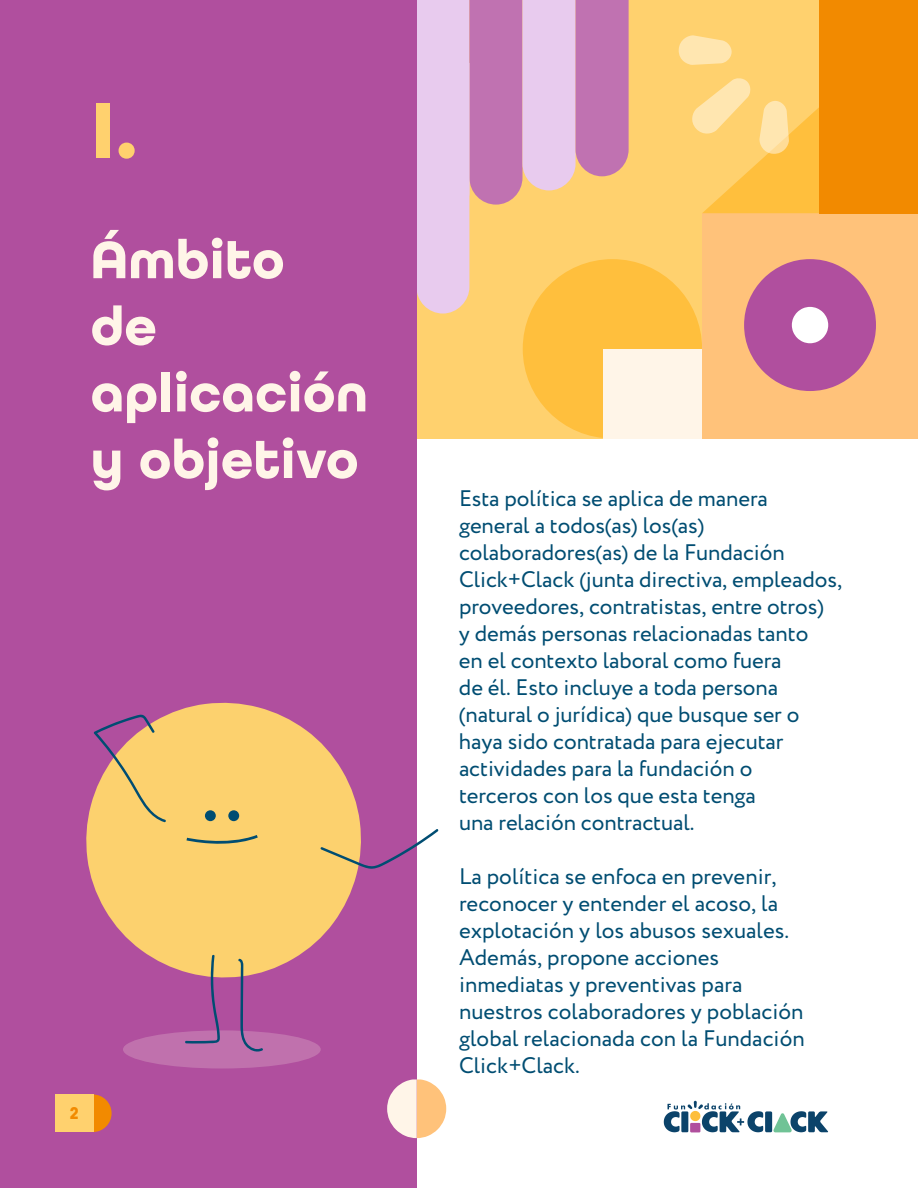
<style>
.page{position:relative;width:918px;height:1188px;background:#fff}
.page>*{position:absolute;margin:0;border:0;box-sizing:border-box;transform-origin:0 0}
.t1{font:700 84px "All Round Gothic";color:#ffd16e}
.t2{font:700 55.5px/66.6px "All Round Gothic";color:#fff5e8}
.t3{font:22.5px/27px "Circe";letter-spacing:-.005em;color:#004d72}
.t4{font:700 18px "All Round Gothic";color:#f28a00}
</style>
<div class="page">
<svg style="left:664px;top:1101px;width:164px;height:31px"></svg>
<div style="left:417px;top:0;width:501px;height:438px;background:#ffd16e"></div>
<div style="left:523px;top:259px;width:179px;height:179px;background:#ffbf3d;border-radius:50%"></div>
<div style="left:702px;top:213px;width:216px;height:225px;background:#ffc27a"></div>
<div style="left:603px;top:349px;width:99px;height:89px;background:#fff5e8"></div>
<div style="left:819px;top:0;width:99px;height:213px;background:#f28a00"></div>
<svg style="left:678px;top:35px;width:54px;height:30px"></svg>
<svg style="left:692px;top:78px;width:127px;height:135px"></svg>
<svg style="left:744px;top:259px;width:132px;height:132px"></svg>
<svg style="left:417px;top:0;width:212px;height:314px"></svg>
<div style="left:0;top:0;width:417px;height:1188px;background:#b04f9e"></div>
<svg style="left:94px;top:1094px;width:18px;height:38px"></svg>
<div style="left:55px;top:1094px;width:39px;height:38px;background:#ffd16e"></div>
<svg style="left:387px;top:1079px;width:59px;height:59px"></svg>
<div style="left:123px;top:1030px;width:198px;height:39px;background:#c071ad;border-radius:50%"></div>
<svg style="left:86px;top:702px;width:275px;height:276px;fill:#fcd16e"></svg>
<svg style="left:186px;top:835px;width:72px;height:12px"></svg>
<div style="left:205px;top:810px;width:11px;height:11px;background:#004d72;border-radius:50%"></div>
<div style="left:228px;top:810px;width:11px;height:11px;background:#004d72;border-radius:50%"></div>
<svg style="left:320px;top:828px;width:119px;height:41px"></svg>
<svg style="left:94px;top:714px;width:73px;height:109px"></svg>
<svg style="left:185px;top:954px;width:35px;height:90px"></svg>
<svg style="left:238px;top:958px;width:26px;height:94px"></svg>
<h1 class="t1" style="left:91px;top:80px;width:49px">I.</h1>
<h2 class="t2" style="left:91px;top:227px;width:279px">Ámbito<br>de aplicación y objetivo</h2>
<p class="t4" style="left:70px;top:1102px;width:10px">2</p>
<p class="t3" style="left:459px;top:486px;width:385px">Esta política se aplica de manera general a todos(as) los(as) colaboradores(as) de la Fundación Click+Clack (junta directiva, empleados, proveedores, contratistas, entre otros)<br>y demás personas relacionadas tanto<br>en el contexto laboral como fuera<br>de él. Esto incluye a toda persona (natural o jurídica) que busque ser o haya sido contratada para ejecutar actividades para la fundación o<br>terceros con los que esta tenga<br>una relación contractual.</p>
<p class="t3" style="left:459px;top:864px;width:347px">La política se enfoca en prevenir, reconocer y entender el acoso, la explotación y los abusos sexuales.<br>Además, propone acciones inmediatas y preventivas para nuestros colaboradores y población global relacionada con la Fundación<br>Click+Clack.</p>
</div>
